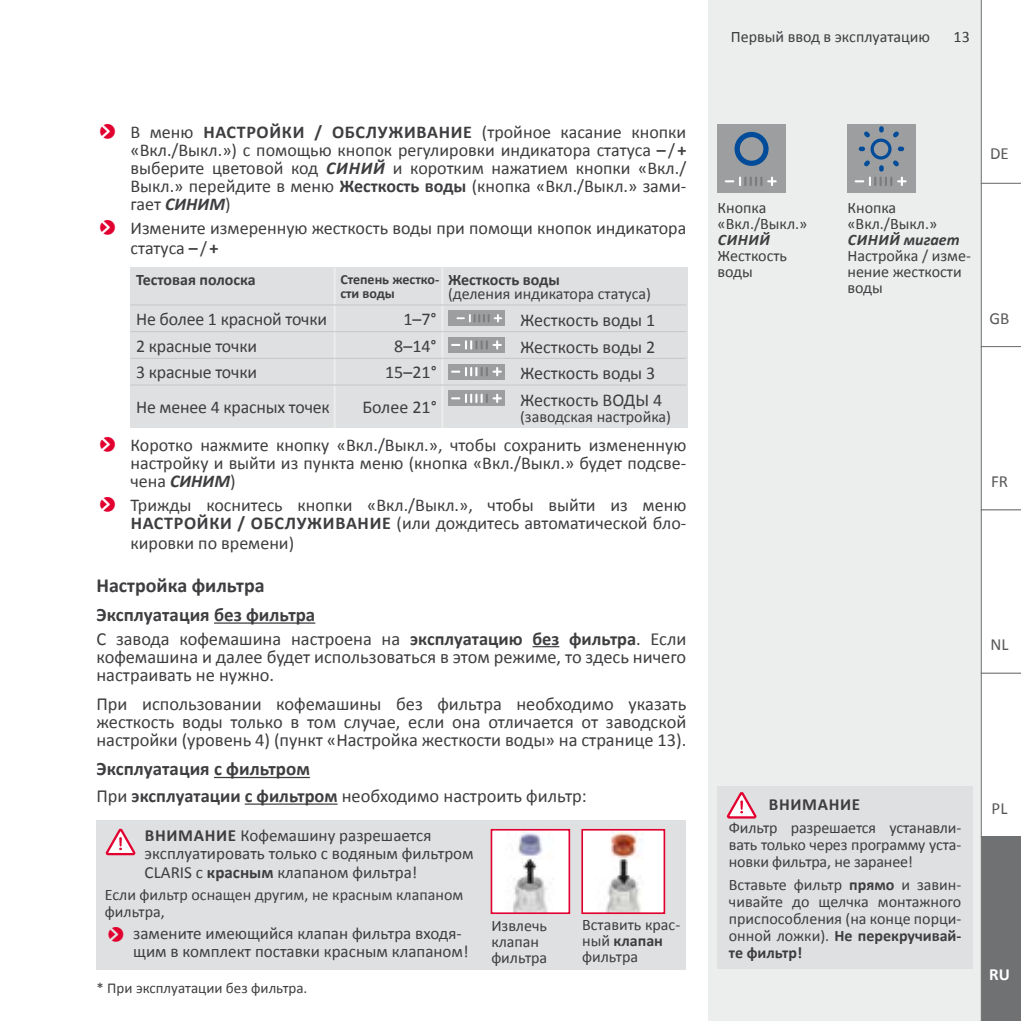
<style>
.page{position:relative;width:1021px;height:1021px;background:#fff}
.page>*{position:absolute;margin:0;border:0;box-sizing:border-box;transform-origin:0 0}
.t1{font:700 20px "Calibri";color:#3e3d40}
.t2{font:700 19px "Calibri";color:#3e3d40}
.t3{font:18.4px/18px "Calibri";color:#3e3d40;text-align:justify}
.t4{font:18px/18px "Calibri";color:#3e3d40;text-align:justify}
.t5{font:17px/18px "Calibri";color:#3e3d40}
.t6{font:17px "Calibri";color:#58585a}
.t7{font:700 17px "Calibri";letter-spacing:.04em;color:#3e3d40}
.t8{font:700 17px "Calibri";color:#fff}
.t9{font:16px/16px "Calibri";color:#3e3d40}
.t10{font:700 16px "Calibri";color:#3e3d40}
.t11{font:italic 700 16px "Calibri";color:#3e3d40}
.t12{font:italic 700 16px "Calibri";letter-spacing:.04em;color:#3e3d40}
.t13{font:15px "Calibri";color:#3e3d40}
.t14{font:700 14px/14px "Calibri";color:#3e3d40}
.s1{font-weight:700}
.s2{font-weight:700;font-style:italic}
</style>
<div class="page">
<div style="left:707px;top:0;width:313px;height:1020px;background:#eceded"></div>
<svg style="left:980px;top:0;width:40px;height:1020px;background:#dfe0e0"></svg>
<hr style="left:214px;top:622px;width:101px;height:1px;background:#3e3d40">
<svg style="left:532px;top:646px;width:27px;height:1px"></svg>
<hr style="left:214px;top:776px;width:96px;height:2px;background:#3e3d40">
<hr style="left:245px;top:803px;width:92px;height:1px;background:#3e3d40">
<div style="left:130px;top:267px;width:557px;height:161px;background:#dfe0e1"></div>
<hr style="left:333px;top:267px;width:2px;height:37px;background:#eceded">
<hr style="left:441px;top:267px;width:2px;height:37px;background:#eceded">
<hr style="left:333px;top:305px;width:2px;height:26px;background:#eceded">
<hr style="left:441px;top:305px;width:2px;height:26px;background:#eceded">
<hr style="left:333px;top:332px;width:2px;height:26px;background:#eceded">
<hr style="left:441px;top:332px;width:2px;height:26px;background:#eceded">
<hr style="left:333px;top:359px;width:2px;height:25px;background:#eceded">
<hr style="left:441px;top:359px;width:2px;height:25px;background:#eceded">
<hr style="left:333px;top:385px;width:2px;height:43px;background:#eceded">
<hr style="left:441px;top:385px;width:2px;height:43px;background:#eceded">
<hr style="left:130px;top:331px;width:204px;height:1px;background:#c6c7c8">
<hr style="left:334px;top:331px;width:108px;height:1px;background:#c6c7c8">
<hr style="left:442px;top:331px;width:244px;height:1px;background:#c6c7c8">
<hr style="left:130px;top:358px;width:204px;height:1px;background:#c6c7c8">
<hr style="left:334px;top:358px;width:108px;height:1px;background:#c6c7c8">
<hr style="left:442px;top:358px;width:244px;height:1px;background:#c6c7c8">
<hr style="left:130px;top:384px;width:204px;height:1px;background:#c6c7c8">
<hr style="left:334px;top:384px;width:108px;height:1px;background:#c6c7c8">
<hr style="left:442px;top:384px;width:244px;height:1px;background:#c6c7c8">
<hr style="left:130px;top:304px;width:204px;height:1px;background:#c6c7c8">
<hr style="left:334px;top:304px;width:108px;height:1px;background:#c6c7c8">
<hr style="left:442px;top:304px;width:244px;height:1px;background:#c6c7c8">
<div style="left:448px;top:310px;width:57px;height:16px;background:#9c9e9f"></div>
<svg style="left:456px;top:314px;width:46px;height:8px"></svg>
<div style="left:448px;top:337px;width:57px;height:15px;background:#9c9e9f"></div>
<svg style="left:451px;top:340px;width:51px;height:9px"></svg>
<div style="left:448px;top:364px;width:57px;height:15px;background:#9c9e9f"></div>
<svg style="left:451px;top:367px;width:51px;height:9px"></svg>
<div style="left:448px;top:391px;width:57px;height:15px;background:#9c9e9f"></div>
<svg style="left:451px;top:394px;width:51px;height:9px"></svg>
<div style="left:96px;top:820px;width:590px;height:150px;background:#dfe0e1"></div>
<svg style="left:105px;top:828px;width:31px;height:28px"></svg>
<img style="left:493px;top:832px;width:74px;height:79px">
<div style="left:490px;top:829px;width:80px;height:85px;border:2px solid #e20030"></div>
<img style="left:584px;top:832px;width:78px;height:79px">
<div style="left:581px;top:829px;width:84px;height:85px;border:2px solid #e20030"></div>
<div style="left:717px;top:125px;width:68px;height:68px;background:#9c9e9f"></div>
<svg style="left:734px;top:132px;width:34px;height:34px"></svg>
<svg style="left:724px;top:177px;width:52px;height:9px"></svg>
<div style="left:847px;top:125px;width:68px;height:68px;background:#9c9e9f"></div>
<svg style="left:858px;top:126px;width:46px;height:45px"></svg>
<svg style="left:854px;top:177px;width:52px;height:9px"></svg>
<div style="left:717px;top:786px;width:255px;height:183px;background:#dfe0e1"></div>
<svg style="left:726px;top:792px;width:31px;height:27px"></svg>
<p class="t4" style="left:130px;top:122px;width:557px">В меню <span class="s1">НАСТРОЙКИ / ОБСЛУЖИВАНИЕ</span> (тройное касание кнопки «Вкл./Выкл.») с помощью кнопок регулировки индикатора статуса <span class="s1">–</span> / <span class="s1">+ </span>выберите цветовой код <span class="s2">СИНИЙ</span> и коротким нажатием кнопки «Вкл./ Выкл.» перейдите в меню <span class="s1">Жесткость воды</span> (кнопка «Вкл./Выкл.» зами&shy;гает <span class="s2">СИНИМ</span>)</p>
<p class="t4" style="left:130px;top:217px;width:557px;line-height:20px">Измените измеренную жесткость воды при помощи кнопок индикатора статуса <span class="s1">–</span> / <span class="s1">+</span></p>
<p class="t10" style="left:136px;top:268px;width:121px">Тестовая полоска</p>
<p class="t14" style="left:340px;top:271px;width:101px">Степень жестко&shy;сти воды</p>
<p class="t10" style="left:448px;top:268px;width:113px">Жесткость воды</p>
<p class="t9" style="left:448px;top:285px;width:204px">(деления индикатора статуса)</p>
<p class="t4" style="left:136px;top:309px;width:193px">Не более 1 красной точки</p>
<p class="t4" style="left:403px;top:309px;width:35px">1–7°</p>
<p class="t4" style="left:520px;top:310px;width:137px">Жесткость воды 1</p>
<p class="t4" style="left:136px;top:336px;width:122px">2 красные точки</p>
<p class="t4" style="left:394px;top:336px;width:44px">8–14°</p>
<p class="t4" style="left:520px;top:337px;width:137px">Жесткость воды 2</p>
<p class="t4" style="left:136px;top:362px;width:122px">3 красные точки</p>
<p class="t4" style="left:385px;top:362px;width:53px">15–21°</p>
<p class="t4" style="left:520px;top:363px;width:137px">Жесткость воды 3</p>
<p class="t4" style="left:136px;top:397px;width:195px">Не менее 4 красных точек</p>
<p class="t4" style="left:362px;top:397px;width:76px">Более 21°</p>
<p class="t4" style="left:520px;top:390px;width:144px">Жесткость ВОДЫ 4</p>
<p class="t9" style="left:520px;top:408px;width:152px">(заводская настройка)</p>
<p class="t4" style="left:130px;top:435px;width:557px">Коротко нажмите кнопку «Вкл./Выкл.», чтобы сохранить измененную настройку и выйти из пункта меню (кнопка «Вкл./Выкл.» будет подсве&shy;чена <span class="s2">СИНИМ</span>)</p>
<p class="t4" style="left:130px;top:494px;width:557px">Трижды коснитесь кнопки «Вкл./Выкл.», чтобы выйти из меню<br><span class="s1">НАСТРОЙКИ / ОБСЛУЖИВАНИЕ</span> (или дождитесь автоматической бло-</p>
<p class="t4" style="left:130px;top:532px;width:165px">кировки по времени)</p>
<p class="t1" style="left:96px;top:570px;width:170px">Настройка фильтра</p>
<p class="t2" style="left:96px;top:601px;width:220px">Эксплуатация без фильтра</p>
<p class="t3" style="left:96px;top:628px;width:591px">С завода кофемашина настроена на <span class="s1">эксплуатацию без фильтра</span>. Если кофемашина и далее будет использоваться в этом режиме, то здесь ничего настраивать не нужно.</p>
<p class="t3" style="left:96px;top:694px;width:591px">При использовании кофемашины без фильтра необходимо указать жесткость воды только в том случае, если она отличается от заводской настройки (уровень 4) (пункт «Настройка жесткости воды» на странице 13).</p>
<p class="t2" style="left:96px;top:755px;width:215px">Эксплуатация с фильтром</p>
<p class="t3" style="left:96px;top:786px;width:492px">При <span class="s1">эксплуатации с фильтром</span> необходимо настроить фильтр:</p>
<p class="t5" style="left:145px;top:826px;width:330px"><span class="s1">ВНИМАНИЕ</span> Кофемашину разрешается эксплуатировать только с водяным фильтром<br>CLARIS с <span class="s1">красным</span> клапаном фильтра!</p>
<p class="t9" style="left:105px;top:885px;width:360px;line-height:17px">Если фильтр оснащен другим, не красным клапаном фильтра,</p>
<p class="t5" style="left:133px;top:923px;width:337px">замените имеющийся клапан фильтра входя&shy;щим в комплект поставки красным клапаном!</p>
<p class="t9" style="left:491px;top:916px;width:57px">Извлечь клапан фильтра</p>
<p class="t9" style="left:582px;top:916px;width:100px">Вставить крас&shy;ный <span class="s1">клапан </span>фильтра</p>
<p class="t13" style="left:96px;top:978px;width:212px">* При эксплуатации без фильтра.</p>
<p class="t9" style="left:730px;top:28px;width:201px">Первый ввод в эксплуатацию</p>
<p class="t9" style="left:953px;top:28px;width:18px">13</p>
<p class="t9" style="left:717px;top:198px;width:91px">Кнопка «Вкл./Выкл.»</p>
<p class="t12" style="left:717px;top:228px;width:54px">СИНИЙ</p>
<p class="t9" style="left:717px;top:246px;width:71px">Жесткость воды</p>
<p class="t9" style="left:847px;top:198px;width:91px">Кнопка «Вкл./Выкл.»</p>
<p class="t11" style="left:847px;top:228px;width:113px">СИНИЙ мигает</p>
<p class="t9" style="left:847px;top:246px;width:125px">Настройка / изме&shy;нение жесткости воды</p>
<p class="t6" style="left:990px;top:142px;width:20px">DE</p>
<p class="t6" style="left:989px;top:307px;width:21px">GB</p>
<p class="t6" style="left:991px;top:470px;width:19px">FR</p>
<p class="t6" style="left:990px;top:634px;width:20px">NL</p>
<p class="t7" style="left:769px;top:792px;width:93px">ВНИМАНИЕ</p>
<p class="t9" style="left:729px;top:818px;width:234px;line-height:17px;text-align:justify">Фильтр разрешается устанавли&shy;вать только через программу уста&shy;новки фильтра, не заранее!</p>
<p class="t9" style="left:729px;top:875px;width:234px;line-height:17px;text-align:justify">Вставьте фильтр <span class="s1">прямо</span> и завин&shy;чивайте до щелчка монтажного приспособления (на конце порци&shy;онной ложки). <span class="s1">Не перекручивай&shy;те фильтр!</span></p>
<p class="t6" style="left:991px;top:797px;width:17px">PL</p>
<p class="t8" style="left:989px;top:962px;width:22px">RU</p>
</div>
